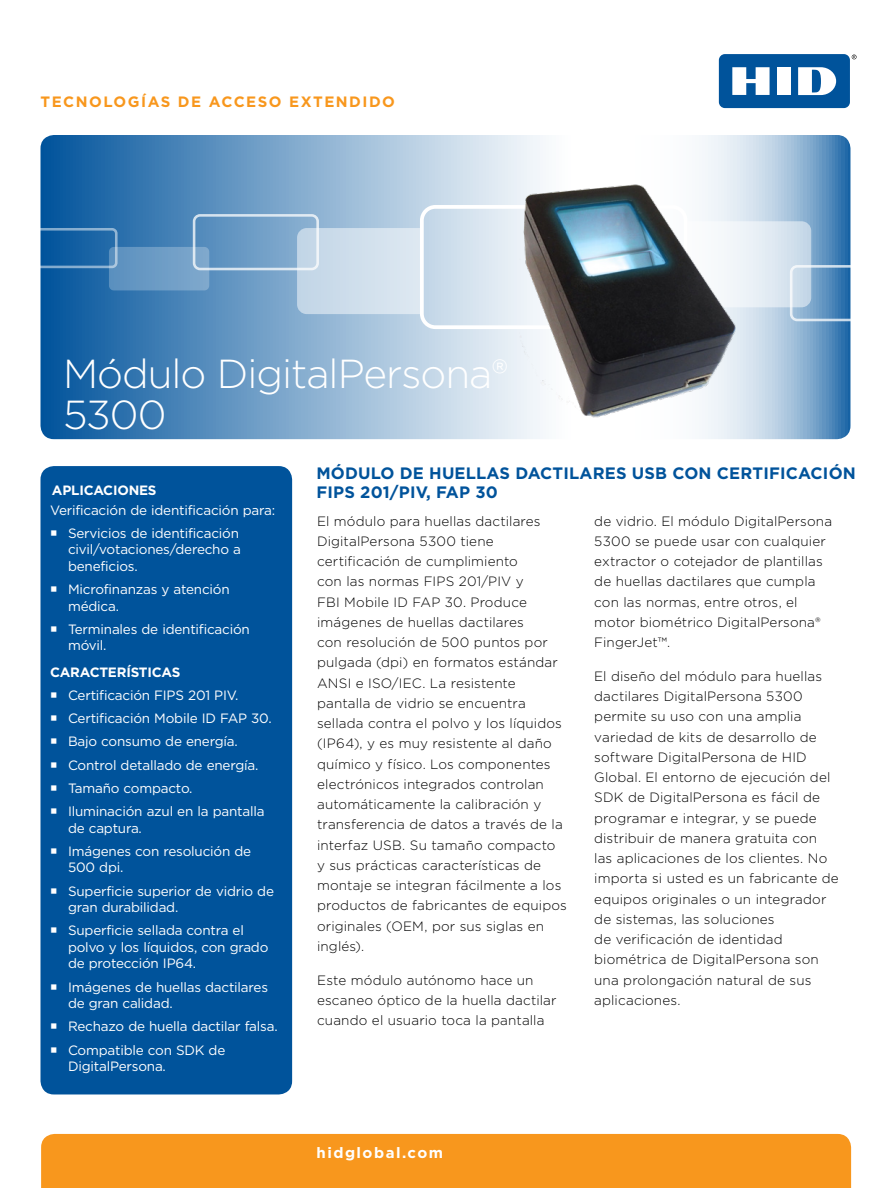
<style>
.page{position:relative;width:891px;height:1188px;background:#fff}
.page>*{position:absolute;margin:0;border:0;box-sizing:border-box;transform-origin:0 0}
.Product_headline_sub{font:300 40.5px "Gotham";letter-spacing:-.025em;color:#fff}
.Sub_MastHead{font:700 16.5px/19.5px "Gotham";letter-spacing:.01em;color:#00539b}
.t1{font:700 15px "Gotham";letter-spacing:.1em;color:#f8971d}
.t2{font:700 15px "Gotham";letter-spacing:.1em;color:#fff}
.body{font:300 13.5px/20.2px "Gotham";letter-spacing:.01em;color:#000}
.body-2{font:13.5px/16.5px "Gotham";letter-spacing:-.015em;color:#fff}
.body-3{font:700 13.5px "Gotham";letter-spacing:-.015em;color:#fff}
.specs{font:700 12px/18px "Gotham";color:#fff}
</style>
<div class="page">
<svg style="left:852px;top:55px;width:5px;height:4px"></svg>
<div style="left:719px;top:54px;width:131px;height:54px;background:#00539b;border-radius:6px"></div>
<div style="left:777px;top:67px;width:14px;height:28px;background:#fff"></div>
<svg style="left:732px;top:67px;width:38px;height:28px"></svg>
<svg style="left:798px;top:67px;width:38px;height:28px"></svg>
<svg style="left:40px;top:135px;width:810px;height:304px;background:#85adcf"></svg>
<div style="left:41px;top:1134px;width:810px;height:54px;background:#f8971d"></div>
<div style="left:193px;top:214px;width:126px;height:56px;border:3px solid #fff;border-radius:6px"></div>
<svg style="left:109px;top:247px;width:100px;height:43px;background:#6f9dc6"></svg>
<div style="left:28px;top:228px;width:90px;height:40px;border:3px solid #fff;border-radius:4px"></div>
<div style="left:420px;top:205px;width:267px;height:124px;border:4px solid #fff;border-radius:14px"></div>
<svg style="left:297px;top:228px;width:123px;height:86px;background:#cfdeec"></svg>
<svg style="left:738px;top:221px;width:112px;height:100px;background:#abc6dd"></svg>
<img style="left:519px;top:175px;width:219px;height:245px">
<div style="left:40px;top:466px;width:252px;height:628px;background:#00539b;border-radius:14px"></div>
<p class="t1" style="left:40px;top:92px;width:356px">TECNOLOGÍAS DE ACCESO EXTENDIDO</p>
<p class="Product_headline_sub" style="left:63px;top:348px;width:447px">Módulo DigitalPersona®</p>
<p class="Product_headline_sub" style="left:63px;top:389px;width:105px">5300</p>
<p class="body-3" style="left:52px;top:481px;width:106px">APLICACIONES</p>
<p class="Sub_MastHead" style="left:316px;top:463px;width:541px">MÓDULO DE HUELLAS DACTILARES USB CON CERTIFICACIÓN<br>FIPS 201/PIV, FAP 30</p>
<p class="body-2" style="left:50px;top:501px;width:227px">Verificación de identificación para:</p>
<p class="body-2" style="left:68px;top:525px;width:174px">Servicios de identificación civil/votaciones/derecho a beneficios.</p>
<p class="body-2" style="left:68px;top:581px;width:163px">Microfinanzas y atención médica.</p>
<p class="body-2" style="left:68px;top:621px;width:183px">Terminales de identificación móvil.</p>
<p class="body-3" style="left:50px;top:663px;width:132px">CARACTERÍSTICAS</p>
<p class="body-2" style="left:68px;top:687px;width:172px">Certificación FIPS 201 PIV.</p>
<p class="body-2" style="left:68px;top:710px;width:205px">Certificación Mobile ID FAP 30.</p>
<p class="body-2" style="left:68px;top:733px;width:171px">Bajo consumo de energía.</p>
<p class="body-2" style="left:68px;top:756px;width:192px">Control detallado de energía.</p>
<p class="body-2" style="left:68px;top:780px;width:126px">Tamaño compacto.</p>
<p class="body-2" style="left:68px;top:803px;width:198px">Iluminación azul en la pantalla de captura.</p>
<p class="body-2" style="left:68px;top:843px;width:185px">Imágenes con resolución de<br>500 dpi.</p>
<p class="body-2" style="left:68px;top:882px;width:207px">Superficie superior de vidrio de gran durabilidad.</p>
<p class="body-2" style="left:68px;top:922px;width:202px">Superficie sellada contra el polvo y los líquidos, con grado de protección IP64.</p>
<p class="body-2" style="left:68px;top:978px;width:202px">Imágenes de huellas dactilares de gran calidad.</p>
<p class="body-2" style="left:68px;top:1018px;width:211px">Rechazo de huella dactilar falsa.</p>
<p class="body-2" style="left:68px;top:1041px;width:159px">Compatible con SDK de<br>DigitalPersona.</p>
<p class="specs" style="left:55px;top:509px;width:209px">• Servicios de identificación civil/ votaciones/derecho a beneficios</p>
<p class="body" style="left:317px;top:510px;width:251px">El módulo para huellas dactilares<br>DigitalPersona 5300 tiene certificación de cumplimiento<br>con las normas FIPS 201/PIV y<br>FBI Mobile ID FAP 30. Produce imágenes de huellas dactilares<br>con resolución de 500 puntos por pulgada (dpi) en formatos estándar<br>ANSI e ISO/IEC. La resistente pantalla de vidrio se encuentra sellada contra el polvo y los líquidos (IP64), y es muy resistente al daño químico y físico. Los componentes electrónicos integrados controlan automáticamente la calibración y transferencia de datos a través de la interfaz USB. Su tamaño compacto y sus prácticas características de montaje se integran fácilmente a los productos de fabricantes de equipos originales (OEM, por sus siglas en inglés).</p>
<p class="body" style="left:317px;top:969px;width:241px">Este módulo autónomo hace un escaneo óptico de la huella dactilar cuando el usuario toca la pantalla</p>
<p class="body" style="left:594px;top:510px;width:239px">de vidrio. El módulo DigitalPersona<br>5300 se puede usar con cualquier extractor o cotejador de plantillas de huellas dactilares que cumpla con las normas, entre otros, el motor biométrico DigitalPersona®<br>FingerJet™.</p>
<p class="body" style="left:594px;top:666px;width:246px">El diseño del módulo para huellas dactilares DigitalPersona 5300 permite su uso con una amplia variedad de kits de desarrollo de software DigitalPersona de HID<br>Global. El entorno de ejecución del<br>SDK de DigitalPersona es fácil de programar e integrar, y se puede distribuir de manera gratuita con<br>las aplicaciones de los clientes. No importa si usted es un fabricante de equipos originales o un integrador de sistemas, las soluciones<br>de verificación de identidad biométrica de DigitalPersona son una prolongación natural de sus aplicaciones.</p>
<p class="t2" style="left:316px;top:1142px;width:128px">hidglobal.com</p>
</div>
